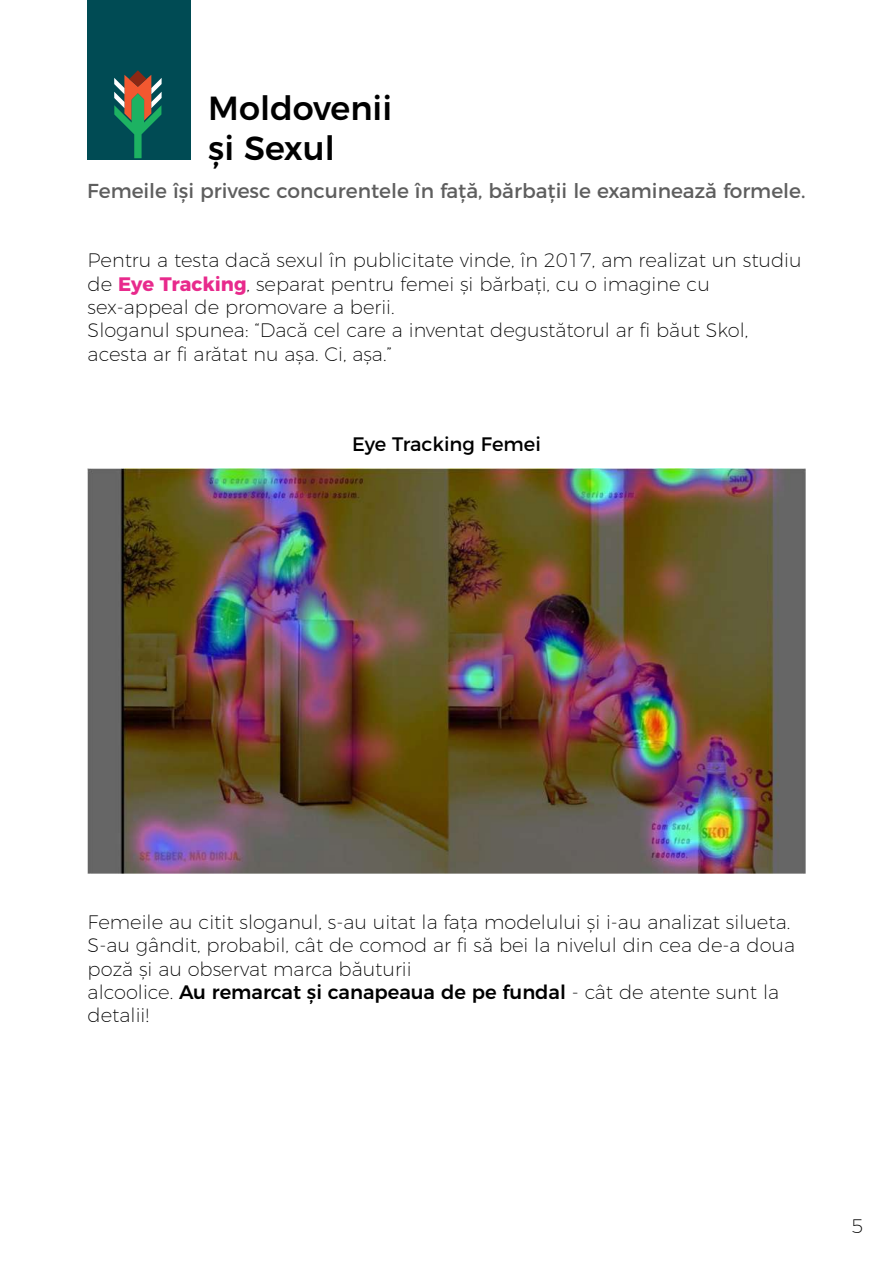
<style>
.page{position:relative;width:893px;height:1263px;background:#fff}
.page>*{position:absolute;margin:0;border:0;box-sizing:border-box;transform-origin:0 0}
.t1{font:500 33.45px/40px "Montserrat";color:#000}
.t2{font:20.1px "Montserrat";color:#5e5e5e}
.t3{font:200 19.5px/23.4px "Montserrat";color:#000}
.t4{font:19.5px "Montserrat";color:#000}
.s1{font-weight:700;color:#e82a8c}
.s2{font-weight:500}
</style>
<div class="page">
<img style="left:87px;top:469px;width:719px;height:404px">
<div style="left:88px;top:0;width:103px;height:160px;background:#004b54"></div>
<svg style="left:114px;top:70px;width:48px;height:88px"></svg>
<h1 class="t1" style="left:208px;top:85px;width:185px">Moldovenii și Sexul</h1>
<p class="t2" style="left:87px;top:175px;width:720px">Femeile își privesc concurentele în față, bărbații le examinează formele.</p>
<p class="t3" style="left:88px;top:247px;width:715px">Pentru a testa dacă sexul în publicitate vinde, în 2017, am realizat un studiu de <span class="s1">Eye Tracking</span>, separat pentru femei și bărbați, cu o imagine cu sex-appeal de promovare a berii.<br>Sloganul spunea: “Dacă cel care a inventat degustătorul ar fi băut Skol, acesta ar fi arătat nu așa. Ci, așa.”</p>
<p class="t4" style="left:352px;top:428px;width:190px">Eye Tracking Femei</p>
<p class="t3" style="left:88px;top:908px;width:709px">Femeile au citit sloganul, s-au uitat la fața modelului și i-au analizat silueta.<br>S-au gândit, probabil, cât de comod ar fi să bei la nivelul din cea de-a doua poză și au observat marca băuturii<br>alcoolice. <span class="s2">Au remarcat și canapeaua de pe fundal</span> - cât de atente sunt la detalii!</p>
<p class="t3" style="left:851px;top:1212px;width:14px">5</p>
</div>
